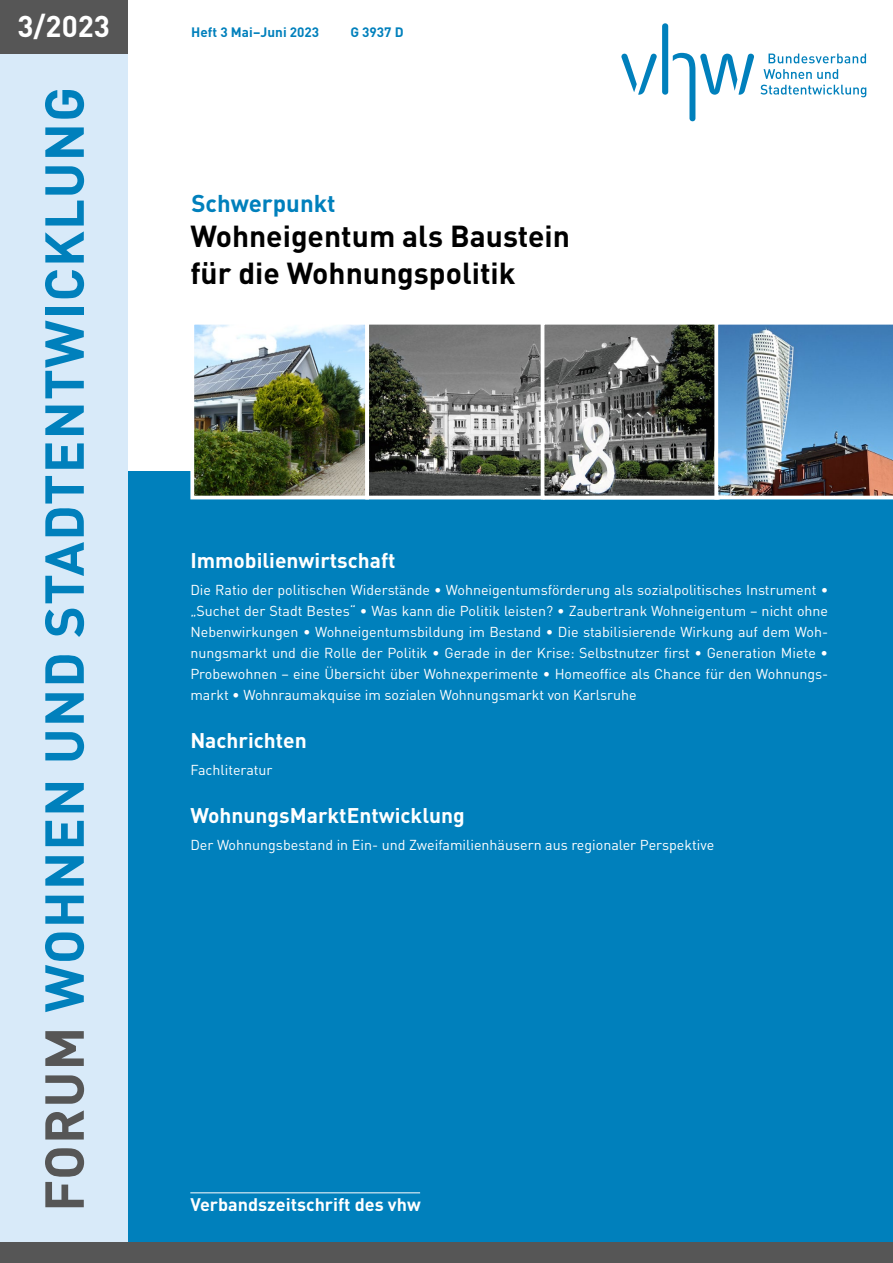
<style>
.page{position:relative;width:893px;height:1263px;background:#fff}
.page>*{position:absolute;margin:0;border:0;box-sizing:border-box;transform-origin:0 0}
.t1{font:700 54px "DIN Pro";letter-spacing:.02em;color:#0080bc}
.t2{font:700 30px/36px "DIN Pro";color:#000}
.t3{font:700 29.7px "DIN Pro";color:#fff}
.t4{font:700 24px "DIN Pro";color:#0080bc}
.t5{font:700 21px "DIN Pro";color:#fff}
.t6{font:700 18px "DIN Pro";color:#fff}
.t7{font:14.25px/21px "DIN Pro";color:#fff;text-align:justify}
.t8{font:700 13.5px "DIN Pro";color:#0080bc}
.s1{color:#565656}
</style>
<div class="page">
<div style="left:123px;top:471px;width:770px;height:772px;background:#0080bc"></div>
<div style="left:0;top:0;width:128px;height:1263px;background:#d8eaf9"></div>
<div style="left:0;top:0;width:128px;height:53px;background:#565656"></div>
<svg style="left:760px;top:85px;width:106px;height:12px"></svg>
<svg style="left:763px;top:69px;width:75px;height:10px"></svg>
<svg style="left:768px;top:54px;width:98px;height:9px"></svg>
<svg style="left:621px;top:23px;width:133px;height:98px"></svg>
<hr style="left:190px;top:1192px;width:230px;height:1px;background:#fff">
<div style="left:0;top:1243px;width:893px;height:20px;background:#565656"></div>
<img style="left:195px;top:326px;width:169px;height:168px">
<div style="left:190px;top:321px;width:179px;height:178px;border:4px solid #fff"></div>
<svg style="left:370px;top:326px;width:170px;height:168px;background:#696b66"></svg>
<div style="left:365px;top:321px;width:180px;height:178px;border:4px solid #fff"></div>
<svg style="left:546px;top:326px;width:168px;height:168px;background:#656762"></svg>
<div style="left:541px;top:321px;width:179px;height:178px;border:4px solid #fff"></div>
<img style="left:714px;top:321px;width:179px;height:178px">
<h3 class="t3" style="left:18px;top:6px;width:94px">3/2023</h3>
<h1 class="t1" style="left:28px;top:1212px;width:1126px;rotate:-90deg"><span class="s1">FORUM</span> WOHNEN UND STADTENTWICKLUNG</h1>
<p class="t8" style="left:191px;top:23px;width:129px">Heft 3 Mai–Juni 2023</p>
<p class="t8" style="left:350px;top:23px;width:55px">G 3937 D</p>
<h3 class="t4" style="left:191px;top:187px;width:146px">Schwerpunkt</h3>
<h2 class="t2" style="left:190px;top:217px;width:381px">Wohneigentum als Baustein für die Wohnungspolitik</h2>
<h3 class="t5" style="left:190px;top:546px;width:207px">Immobilienwirtschaft</h3>
<p class="t7" style="left:190px;top:579px;width:639px">Die Ratio der politischen Widerstände • Wohneigentumsförderung als sozialpolitisches Instrument • „Suchet der Stadt Bestes“ • Was kann die Politik leisten? • Zaubertrank Wohneigentum – nicht ohne Nebenwirkungen • Wohneigentumsbildung im Bestand • Die stabilisierende Wirkung auf dem Woh&shy;nungsmarkt und die Rolle der Politik • Gerade in der Krise: Selbstnutzer first • Generation Miete • Probewohnen – eine Übersicht über Wohnexperimente • Homeoffice als Chance für den Wohnungs&shy;markt • Wohnraumakquise im sozialen Wohnungsmarkt von Karlsruhe</p>
<h3 class="t5" style="left:190px;top:726px;width:118px">Nachrichten</h3>
<p class="t7" style="left:190px;top:759px;width:84px">Fachliteratur</p>
<h3 class="t5" style="left:190px;top:801px;width:276px">WohnungsMarktEntwicklung</h3>
<p class="t7" style="left:190px;top:834px;width:525px">Der Wohnungsbestand in Ein- und Zweifamilienhäusern aus regionaler Perspektive</p>
<p class="t6" style="left:190px;top:1192px;width:232px">Verbandszeitschrift des vhw</p>
</div>
